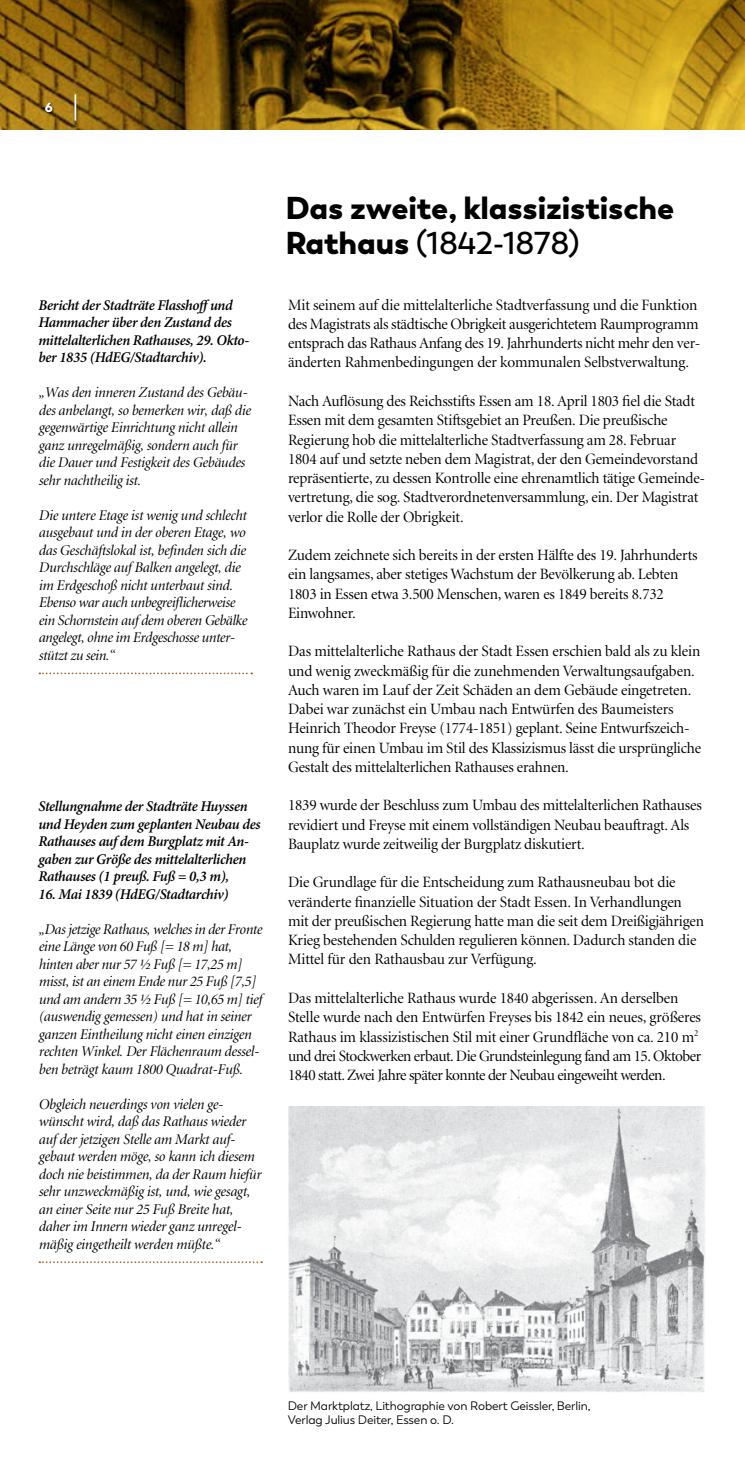
<style>
.page{position:relative;width:745px;height:1474px;background:#fff}
.page>*{position:absolute;margin:0;border:0;box-sizing:border-box;transform-origin:0 0}
.t1{font:900 31.5px/35px "Trenda";letter-spacing:-.005em;color:#000}
.t2{font:15.75px/19.2px "Minion Display";letter-spacing:-.01em;color:#000}
.t3{font:italic 14.88px/17.5px "Minion Display";letter-spacing:-.01em;color:#000}
.t4{font:italic 600 14.88px/17.5px "Minion Pro";letter-spacing:-.025em;color:#000}
.t5{font:14px "Archive";color:#fff}
.t6{font:12.25px/14px "Trenda";letter-spacing:-.01em;color:#000}
.s1{font-weight:600}
</style>
<div class="page">
<svg style="left:0;top:0;width:744px;height:129px;background:#826010"></svg>
<img style="left:288px;top:1106px;width:417px;height:286px">
<div style="left:44px;top:102px;width:10px;height:12px;background:#000;opacity:.75"></div>
<hr style="left:74px;top:94px;width:2px;height:27px;background:#fff">
<svg style="left:39px;top:672px;width:213px;height:2px"></svg>
<svg style="left:39px;top:1261px;width:223px;height:2px"></svg>
<p class="t5" style="left:45px;top:99px;width:10px">6</p>
<p class="t4" style="left:38px;top:297px;width:212px">Bericht der Stadträte Flasshoffund Hammacher über den Zustand des mittelalterlichen Rathauses, 29. Okto&shy;ber 1835 (HdEG/Stadtarchiv).</p>
<p class="t3" style="left:38px;top:384px;width:213px">„Was den inneren Zustand des Gebäu&shy;des anbelangt, so bemerken wir, daß die gegenwärtige Einrichtung nicht allein ganz unregelmäßig, sondern auch für die Dauer und Festigkeit des Gebäudes sehr nachtheilig ist.</p>
<p class="t3" style="left:38px;top:507px;width:210px">Die untere Etage ist wenig und schlecht ausgebaut und in der oberen Etage, wo das Geschäftslokal ist, befinden sich die Durchschläge auf Balken angelegt, die im Erdgeschoß nicht unterbaut sind.<br>Ebenso war auch unbegreiflicherweise ein Schornstein auf dem oberen Gebälke angelegt, ohne im Erdgeschosse unter&shy;stützt zu sein.“</p>
<p class="t4" style="left:38px;top:798px;width:223px">Stellungnahme der Stadträte Huyssen und Heyden zum geplanten Neubau des Rathauses auf dem Burgplatz mit An&shy;gaben zur Größe des mittelalterlichen Rathauses (1 preuß. Fuß = 0,3 m),</p>
<p class="t4" style="left:38px;top:885px;width:191px">16. Mai 1839 (HdEG/Stadtarchiv)</p>
<p class="t3" style="left:38px;top:920px;width:225px">„Das jetzige Rathaus, welches in der Fronte eine Länge von 60 Fuß [= 18 m] hat, hinten aber nur 57 ½ Fuß [= 17,25 m] misst, ist an einem Ende nur 25 Fuß [7,5] und am andern 35 ½ Fuß [= 10,65 m] tief (auswendig gemessen) und hat in seiner ganzen Eintheilung nicht einen einzigen rechten Winkel. Der Flächenraum dessel&shy;ben beträgt kaum 1800 Quadrat-Fuß.</p>
<p class="t3" style="left:38px;top:1095px;width:224px">Obgleich neuerdings von vielen ge&shy;wünscht wird, daß das Rathaus wieder auf der jetzigen Stelle am Markt auf&shy;gebaut werden möge, so kann ich diesem doch nie beistimmen, da der Raum hiefür sehr unzweckmäßig ist, und, wie gesagt, an einer Seite nur 25 Fuß Breite hat, daher im Innern wieder ganz unregel&shy;mäßig eingetheilt werden müßte.“</p>
<h1 class="t1" style="left:285px;top:191px;width:390px">Das zweite, klassizistische<br>Rathaus <span class="s1">(1842-1878)</span></h1>
<p class="t2" style="left:288px;top:296px;width:413px">Mit seinem auf die mittelalterliche Stadtverfassung und die Funktion des Magistrats als städtische Obrigkeit ausgerichtetem Raumprogramm entsprach das Rathaus Anfang des 19. Jahrhunderts nicht mehr den ver&shy;änderten Rahmenbedingungen der kommunalen Selbstverwaltung.</p>
<p class="t2" style="left:288px;top:392px;width:418px">Nach Auflösung des Reichsstifts Essen am 18. April 1803 fiel die Stadt Essen mit dem gesamten Stiftsgebiet an Preußen. Die preußische Regierung hob die mittelalterliche Stadtverfassung am 28. Februar 1804 auf und setzte neben dem Magistrat, der den Gemeindevorstand repräsentierte, zu dessen Kontrolle eine ehrenamtlich tätige Gemeinde&shy;vertretung, die sog. Stadtverordnetenversammlung, ein. Der Magistrat verlor die Rolle der Obrigkeit.</p>
<p class="t2" style="left:288px;top:546px;width:411px">Zudem zeichnete sich bereits in der ersten Hälfte des 19. Jahrhunderts ein langsames, aber stetiges Wachstum der Bevölkerung ab. Lebten 1803 in Essen etwa 3.500 Menschen, waren es 1849 bereits 8.732<br>Einwohner.</p>
<p class="t2" style="left:288px;top:642px;width:414px">Das mittelalterliche Rathaus der Stadt Essen erschien bald als zu klein und wenig zweckmäßig für die zunehmenden Verwaltungsaufgaben.<br>Auch waren im Lauf der Zeit Schäden an dem Gebäude eingetreten.<br>Dabei war zunächst ein Umbau nach Entwürfen des Baumeisters Heinrich Theodor Freyse (1774-1851) geplant. Seine Entwurfszeich&shy;nung für einen Umbau im Stil des Klassizismus lässt die ursprüngliche Gestalt des mittelalterlichen Rathauses erahnen.</p>
<p class="t2" style="left:288px;top:796px;width:415px">1839 wurde der Beschluss zum Umbau des mittelalterlichen Rathauses revidiert und Freyse mit einem vollständigen Neubau beauftragt. Als<br>Bauplatz wurde zeitweilig der Burgplatz diskutiert.</p>
<p class="t2" style="left:288px;top:873px;width:417px">Die Grundlage für die Entscheidung zum Rathausneubau bot die veränderte finanzielle Situation der Stadt Essen. In Verhandlungen mit der preußischen Regierung hatte man die seit dem Dreißigjährigen Krieg bestehenden Schulden regulieren können. Dadurch standen die Mittel für den Rathausbau zur Verfügung.</p>
<p class="t2" style="left:288px;top:988px;width:414px">Das mittelalterliche Rathaus wurde 1840 abgerissen. An derselben Stelle wurde nach den Entwürfen Freyses bis 1842 ein neues, größeres Rathaus im klassizistischen Stil mit einer Grundfläche von ca. 210 m<sup>2 </sup>und drei Stockwerken erbaut. Die Grundsteinlegung fand am 15. Oktober 1840 statt. Zwei Jahre später konnte der Neubau eingeweiht werden.</p>
<p class="t6" style="left:287px;top:1398px;width:304px">Der Marktplatz, Lithographie von Robert Geissler, Berlin,<br>Verlag Julius Deiter, Essen o. D.</p>
</div>
